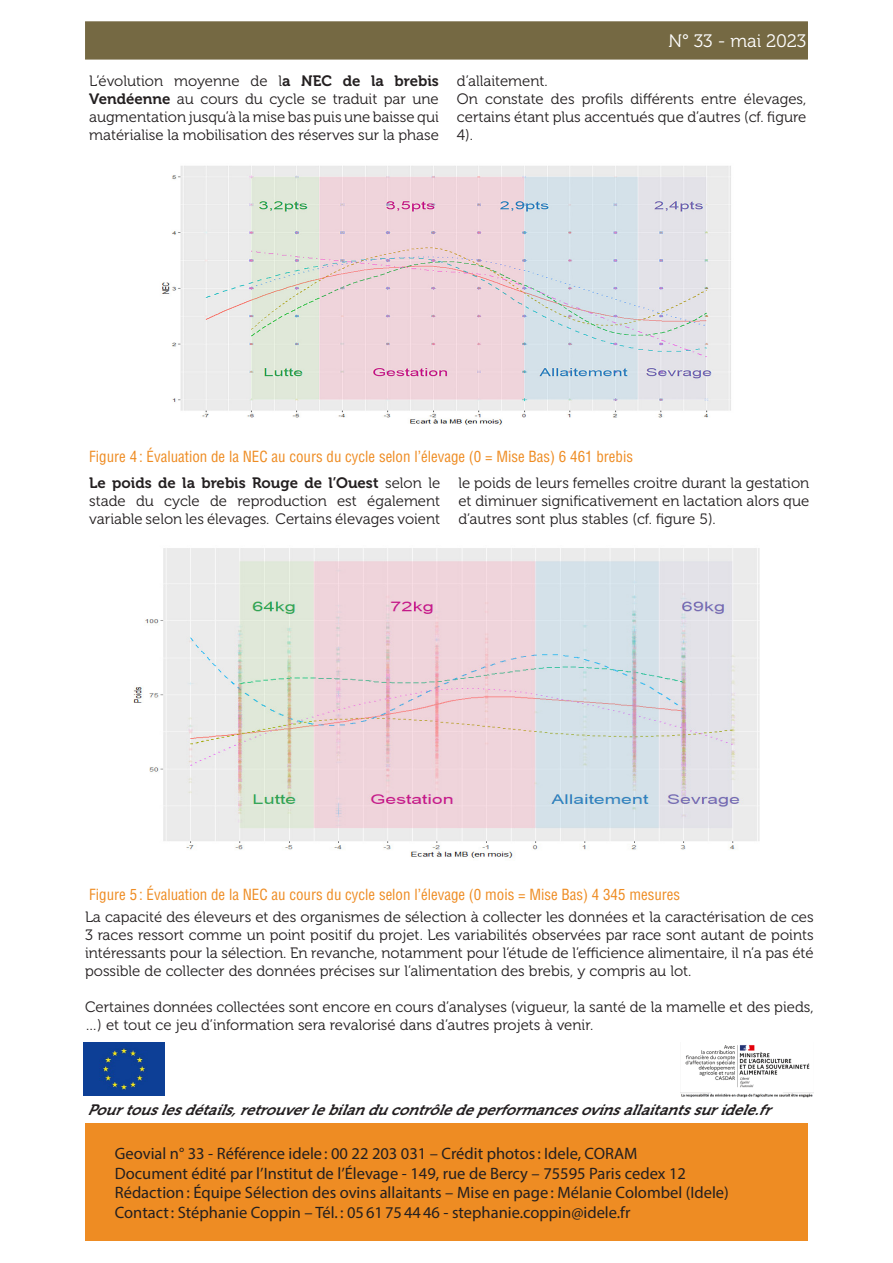
<style>
.page{position:relative;width:893px;height:1263px;background:#fff}
.page>*{position:absolute;margin:0;border:0;box-sizing:border-box;transform-origin:0 0}
.t1{font:18px "Museo 300";color:#fff}
.t2{font:16.5px "Myriad Pro";color:#231f20}
.t3{font:15px/18px "Museo 300";color:#231f20;text-align:justify}
.t4{font:condensed 15px "Helvetica LT Std";color:#ee8c23}
.t5{font:italic 15px "Museo 700";color:#231f20}
.s1{font-family:"Museo 700"}
</style>
<div class="page">
<div style="left:86px;top:22px;width:721px;height:37px;background:#756943"></div>
<div style="left:85px;top:21px;width:723px;height:39px;border:2px solid #756943"></div>
<div style="left:85px;top:1124px;width:723px;height:117px;background:#ee8c23"></div>
<img style="left:162px;top:166px;width:569px;height:259px">
<img style="left:133px;top:548px;width:627px;height:310px">
<img style="left:84px;top:1042px;width:80px;height:53px">
<img style="left:680px;top:1045px;width:134px;height:52px">
<p class="t1" style="left:668px;top:31px;width:140px">N° 33 - mai 2023</p>
<p class="t3" style="left:89px;top:72px;width:351px">L’évolution moyenne de l<span class="s1">a NEC de la brebis Vendéenne</span> au cours du cycle se traduit par une augmentation jusqu’à la mise bas puis une baisse qui matérialise la mobilisation des réserves sur la phase</p>
<p class="t3" style="left:457px;top:72px;width:92px">d’allaitement.</p>
<p class="t3" style="left:457px;top:90px;width:351px">On constate des profils différents entre élevages, certains étant plus accentués que d’autres (cf. figure 4).</p>
<p class="t4" style="left:89px;top:447px;width:545px">Figure 4: Évaluation de la NEC au cours du cycle selon l’élevage (0 = Mise Bas) 6 461 brebis</p>
<p class="t3" style="left:89px;top:474px;width:353px"><span class="s1">Le poids de la brebis Rouge de l’Ouest</span> selon le stade du cycle de reproduction est également variable selon les élevages. Certains élevages voient</p>
<p class="t3" style="left:458px;top:474px;width:352px">le poids de leurs femelles croitre durant la gestation et diminuer significativement en lactation alors que d’autres sont plus stables (cf. figure 5).</p>
<p class="t4" style="left:89px;top:885px;width:592px">Figure 5: Évaluation de la NEC au cours du cycle selon l’élevage (0 mois = Mise Bas) 4 345 mesures</p>
<p class="t3" style="left:85px;top:908px;width:730px">La capacité des éleveurs et des organismes de sélection à collecter les données et la caractérisation de ces 3 races ressort comme un point positif du projet. Les variabilités observées par race sont autant de points intéressants pour la sélection. En revanche, notamment pour l’étude de l’efficience alimentaire, il n’a pas été possible de collecter des données précises sur l’alimentation des brebis, y compris au lot.</p>
<p class="t3" style="left:85px;top:998px;width:730px">Certaines données collectées sont encore en cours d’analyses (vigueur, la santé de la mamelle et des pieds, …) et tout ce jeu d’information sera revalorisé dans d’autres projets à venir.</p>
<p class="t5" style="left:87px;top:1102px;width:692px">Pourtouslesdétails,retrouverlebilanducontrôledeperformancesovinsallaitantssuridele.fr</p>
<p class="t2" style="left:115px;top:1143px;width:524px">Geovial n° 33 - Référence idele: 00 22 203 031 – Crédit photos: Idele, CORAM</p>
<p class="t2" style="left:115px;top:1163px;width:573px">Document édité par l’Institut de l’Élevage - 149, rue de Bercy – 75595 Paris cedex 12</p>
<p class="t2" style="left:115px;top:1183px;width:616px">Rédaction: Équipe Sélection des ovins allaitants – Mise en page : Mélanie Colombel (Idele)</p>
<p class="t2" style="left:115px;top:1202px;width:517px">Contact: Stéphanie Coppin – Tél. : 0561754446 - stephanie.coppin@idele.fr</p>
</div>
